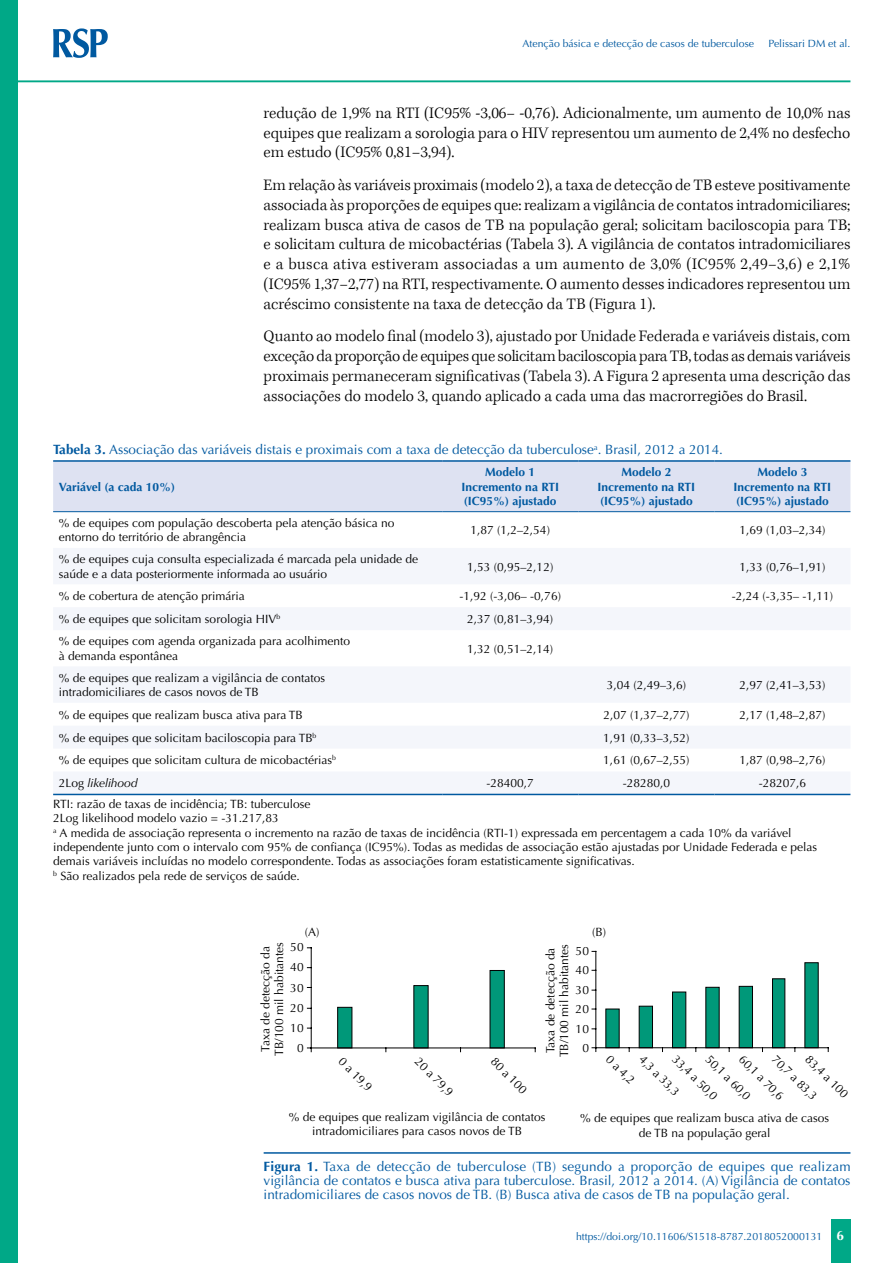
<style>
.page{position:relative;width:893px;height:1263px;background:#fff}
.page>*{position:absolute;margin:0;border:0;box-sizing:border-box;transform-origin:0 0}
.t1{font:300 16.5px/19.8px "Kepler Std";color:#000;text-align:justify}
.t2{font:13.5px/14.2px "Optima";color:#0059a0;text-align:justify}
.t3{font:700 13.5px "Optima";color:#fff}
.t4{font:12px/14.4px "Optima";color:#000}
.t5{font:700 12px/14.4px "Optima";color:#0059a0;text-align:center}
.t6{font:italic 12px "Optima";color:#000}
.t7{font:10.5px "Optima";color:#0059a0}
.s1{font-weight:700}
.s2{font-style:normal}
</style>
<div class="page">
<div style="left:831px;top:1220px;width:20px;height:43px;background:#00a887"></div>
<div style="left:0;top:0;width:18px;height:1263px;background:#00a887"></div>
<svg style="left:53px;top:28px;width:55px;height:30px"></svg>
<hr style="left:18px;top:80px;width:832px;height:2px;background:#00a887">
<div style="left:53px;top:462px;width:797px;height:49px;background:#dee2f2"></div>
<svg style="left:53px;top:548px;width:797px;height:246px;fill:#f4f6fb"></svg>
<hr style="left:53px;top:460px;width:389px;height:2px;background:#0059a0">
<hr style="left:442px;top:460px;width:136px;height:2px;background:#0059a0">
<hr style="left:578px;top:460px;width:136px;height:2px;background:#0059a0">
<hr style="left:714px;top:460px;width:136px;height:2px;background:#0059a0">
<hr style="left:53px;top:511px;width:389px;height:1px;background:#0059a0">
<hr style="left:442px;top:511px;width:136px;height:1px;background:#0059a0">
<hr style="left:578px;top:511px;width:136px;height:1px;background:#0059a0">
<hr style="left:714px;top:511px;width:136px;height:1px;background:#0059a0">
<hr style="left:53px;top:794px;width:389px;height:1px;background:#0059a0">
<hr style="left:442px;top:794px;width:136px;height:1px;background:#0059a0">
<hr style="left:578px;top:794px;width:136px;height:1px;background:#0059a0">
<hr style="left:714px;top:794px;width:136px;height:1px;background:#0059a0">
<hr style="left:311px;top:948px;width:1px;height:100px;background:#000">
<hr style="left:311px;top:1047px;width:224px;height:1px;background:#000">
<svg style="left:337px;top:970px;width:168px;height:82px"></svg>
<svg style="left:307px;top:1047px;width:5px;height:5px"></svg>
<hr style="left:595px;top:951px;width:1px;height:97px;background:#000">
<hr style="left:596px;top:1047px;width:232px;height:1px;background:#000">
<svg style="left:605px;top:962px;width:214px;height:89px"></svg>
<hr style="left:264px;top:1152px;width:586px;height:2px;background:#0059a0">
<p class="t7" style="left:522px;top:37px;width:233px">Atenção básica e detecção de casos de tuberculose</p>
<p class="t7" style="left:769px;top:37px;width:83px">Pelissari DM et al.</p>
<h1 class="t1" style="left:264px;top:103px;width:588px">redução de 1,9% na RTI (IC95% -3,06– -0,76). Adicionalmente, um aumento de 10,0% nas equipes que realizam a sorologia para o HIV representou um aumento de 2,4% no desfecho em estudo (IC95% 0,81–3,94).</h1>
<p class="t1" style="left:264px;top:176px;width:588px">Em relação às variáveis proximais (modelo 2), a taxa de detecção de TB esteve positivamente associada às proporções de equipes que: realizam a vigilância de contatos intradomiciliares; realizam busca ativa de casos de TB na população geral; solicitam baciloscopia para TB; e solicitam cultura de micobactérias (Tabela 3). A vigilância de contatos intradomiciliares e a busca ativa estiveram associadas a um aumento de 3,0% (IC95% 2,49–3,6) e 2,1% (IC95% 1,37–2,77) na RTI, respectivamente. O aumento desses indicadores representou um acréscimo consistente na taxa de detecção da TB (Figura 1).</p>
<p class="t1" style="left:264px;top:327px;width:588px">Quanto ao modelo final (modelo 3), ajustado por Unidade Federada e variáveis distais, com exceção da proporção de equipes que solicitam baciloscopia para TB, todas as demais variáveis proximais permaneceram significativas (Tabela 3). A Figura 2 apresenta uma descrição das associações do modelo 3, quando aplicado a cada uma das macrorregiões do Brasil.</p>
<p class="t2" style="left:53px;top:443px;width:671px"><span class="s1">Tabela 3.</span> Associação das variáveis distais e proximais com a taxa de detecção da tuberculose<sup>a</sup>. Brasil, 2012 a 2014.</p>
<p class="t5" style="left:59px;top:480px;width:118px">Variável (a cada 10%)</p>
<p class="t5" style="left:461px;top:465px;width:99px">Modelo 1<br>Incremento na RTI (IC95%) ajustado</p>
<p class="t5" style="left:597px;top:465px;width:99px">Modelo 2<br>Incremento na RTI (IC95%) ajustado</p>
<p class="t5" style="left:734px;top:465px;width:99px">Modelo 3<br>Incremento na RTI (IC95%) ajustado</p>
<p class="t4" style="left:59px;top:516px;width:337px">% de equipes com população descoberta pela atenção básica no entorno do território de abrangência</p>
<p class="t4" style="left:471px;top:523px;width:81px">1,87 (1,2–2,54)</p>
<p class="t4" style="left:739px;top:523px;width:88px">1,69 (1,03–2,34)</p>
<p class="t4" style="left:59px;top:552px;width:361px">% de equipes cuja consulta especializada é marcada pela unidade de saúde e a data posteriormente informada ao usuário</p>
<p class="t4" style="left:467px;top:559px;width:88px">1,53 (0,95–2,12)</p>
<p class="t4" style="left:739px;top:559px;width:88px">1,33 (0,76–1,91)</p>
<p class="t4" style="left:59px;top:589px;width:187px">% de cobertura de atenção primária</p>
<p class="t4" style="left:460px;top:589px;width:103px">-1,92 (-3,06– -0,76)</p>
<p class="t4" style="left:732px;top:589px;width:103px">-2,24 (-3,35– -1,11)</p>
<p class="t4" style="left:59px;top:612px;width:223px">% de equipes que solicitam sorologia HIV<sup>b</sup></p>
<p class="t4" style="left:467px;top:612px;width:88px">2,37 (0,81–3,94)</p>
<p class="t4" style="left:59px;top:634px;width:293px">% de equipes com agenda organizada para acolhimento à demanda espontânea</p>
<p class="t4" style="left:467px;top:642px;width:88px">1,32 (0,51–2,14)</p>
<p class="t4" style="left:59px;top:671px;width:268px">% de equipes que realizam a vigilância de contatos intradomiciliares de casos novos de TB</p>
<p class="t4" style="left:607px;top:678px;width:81px">3,04 (2,49–3,6)</p>
<p class="t4" style="left:739px;top:678px;width:88px">2,97 (2,41–3,53)</p>
<p class="t4" style="left:59px;top:707px;width:245px">% de equipes que realizam busca ativa para TB</p>
<p class="t4" style="left:603px;top:707px;width:88px">2,07 (1,37–2,77)</p>
<p class="t4" style="left:739px;top:707px;width:88px">2,17 (1,48–2,87)</p>
<p class="t4" style="left:59px;top:730px;width:259px">% de equipes que solicitam baciloscopia para TB<sup>b</sup></p>
<p class="t4" style="left:603px;top:730px;width:88px">1,91 (0,33–3,52)</p>
<p class="t4" style="left:59px;top:753px;width:279px">% de equipes que solicitam cultura de micobactérias<sup>b</sup></p>
<p class="t4" style="left:603px;top:753px;width:88px">1,61 (0,67–2,55)</p>
<p class="t4" style="left:739px;top:753px;width:88px">1,87 (0,98–2,76)</p>
<p class="t6" style="left:59px;top:776px;width:80px"><span class="s2">2Log</span> likelihood</p>
<p class="t4" style="left:487px;top:776px;width:49px">-28400,7</p>
<p class="t4" style="left:623px;top:776px;width:49px">-28280,0</p>
<p class="t4" style="left:759px;top:776px;width:49px">-28207,6</p>
<p class="t4" style="left:53px;top:797px;width:765px">RTI: razão de taxas de incidência; TB: tuberculose<br>2Log likelihood modelo vazio = -31.217,83<br><sup>a</sup> A medida de associação representa o incremento na razão de taxas de incidência (RTI-1) expressada em percentagem a cada 10% da variável independente junto com o intervalo com 95% de confiança (IC95%). Todas as medidas de associação estão ajustadas por Unidade Federada e pelas demais variáveis incluídas no modelo correspondente. Todas as associações foram estatisticamente significativas.<br><sup>b</sup> São realizados pela rede de serviços de saúde.</p>
<p class="t4" style="left:305px;top:924px;width:16px">(A)</p>
<p class="t4" style="left:592px;top:924px;width:15px">(B)</p>
<p class="t4" style="left:259px;top:1055px;width:115px;line-height:13.5px;text-align:center;rotate:-90deg">Taxa de detecção da<br>TB/100 mil habitantes</p>
<p class="t4" style="left:290px;top:940px;width:15px">50</p>
<p class="t4" style="left:290px;top:960px;width:15px">40</p>
<p class="t4" style="left:290px;top:980px;width:15px">30</p>
<p class="t4" style="left:290px;top:1001px;width:15px">20</p>
<p class="t4" style="left:290px;top:1021px;width:15px">10</p>
<p class="t4" style="left:297px;top:1041px;width:8px">0</p>
<p class="t4" style="left:346px;top:1054px;width:43px;rotate:45deg">0 a 19,9</p>
<p class="t4" style="left:422px;top:1054px;width:50px;rotate:45deg">20 a 79,9</p>
<p class="t4" style="left:498px;top:1054px;width:47px;rotate:45deg">80 a 100</p>
<p class="t4" style="left:544px;top:1057px;width:115px;line-height:13.5px;text-align:center;rotate:-90deg">Taxa de detecção da<br>TB/100 mil habitantes</p>
<p class="t4" style="left:575px;top:944px;width:15px">50</p>
<p class="t4" style="left:575px;top:963px;width:15px">40</p>
<p class="t4" style="left:575px;top:983px;width:15px">30</p>
<p class="t4" style="left:575px;top:1002px;width:15px">20</p>
<p class="t4" style="left:575px;top:1021px;width:15px">10</p>
<p class="t4" style="left:582px;top:1041px;width:8px">0</p>
<p class="t4" style="left:613px;top:1052px;width:37px;rotate:45deg">0 a 4,2</p>
<p class="t4" style="left:646px;top:1052px;width:53px;rotate:45deg">4,3 a 33,3</p>
<p class="t4" style="left:679px;top:1052px;width:60px;rotate:45deg">33,4 a 50,0</p>
<p class="t4" style="left:713px;top:1052px;width:60px;rotate:45deg">50,1 a 60,0</p>
<p class="t4" style="left:812px;top:1052px;width:56px;rotate:45deg">83,4 a 100</p>
<p class="t4" style="left:746px;top:1052px;width:60px;rotate:45deg">60,1 a 70,6</p>
<p class="t4" style="left:779px;top:1052px;width:60px;rotate:45deg">70,7 a 83,3</p>
<p class="t4" style="left:289px;top:1109px;width:258px;text-align:center">% de equipes que realizam vigilância de contatos intradomiciliares para casos novos de TB</p>
<p class="t4" style="left:580px;top:1111px;width:250px;text-align:center">% de equipes que realizam busca ativa de casos de TB na população geral</p>
<p class="t2" style="left:264px;top:1159px;width:588px"><span class="s1">Figura 1.</span> Taxa de detecção de tuberculose (TB) segundo a proporção de equipes que realizam vigilância de contatos e busca ativa para tuberculose. Brasil, 2012 a 2014. (A) Vigilância de contatos intradomiciliares de casos novos de TB. (B) Busca ativa de casos de TB na população geral.</p>
<p class="t7" style="left:576px;top:1230px;width:248px">https://doi.org/10.11606/S1518-8787.2018052000131</p>
<p class="t3" style="left:836px;top:1227px;width:9px">6</p>
</div>
